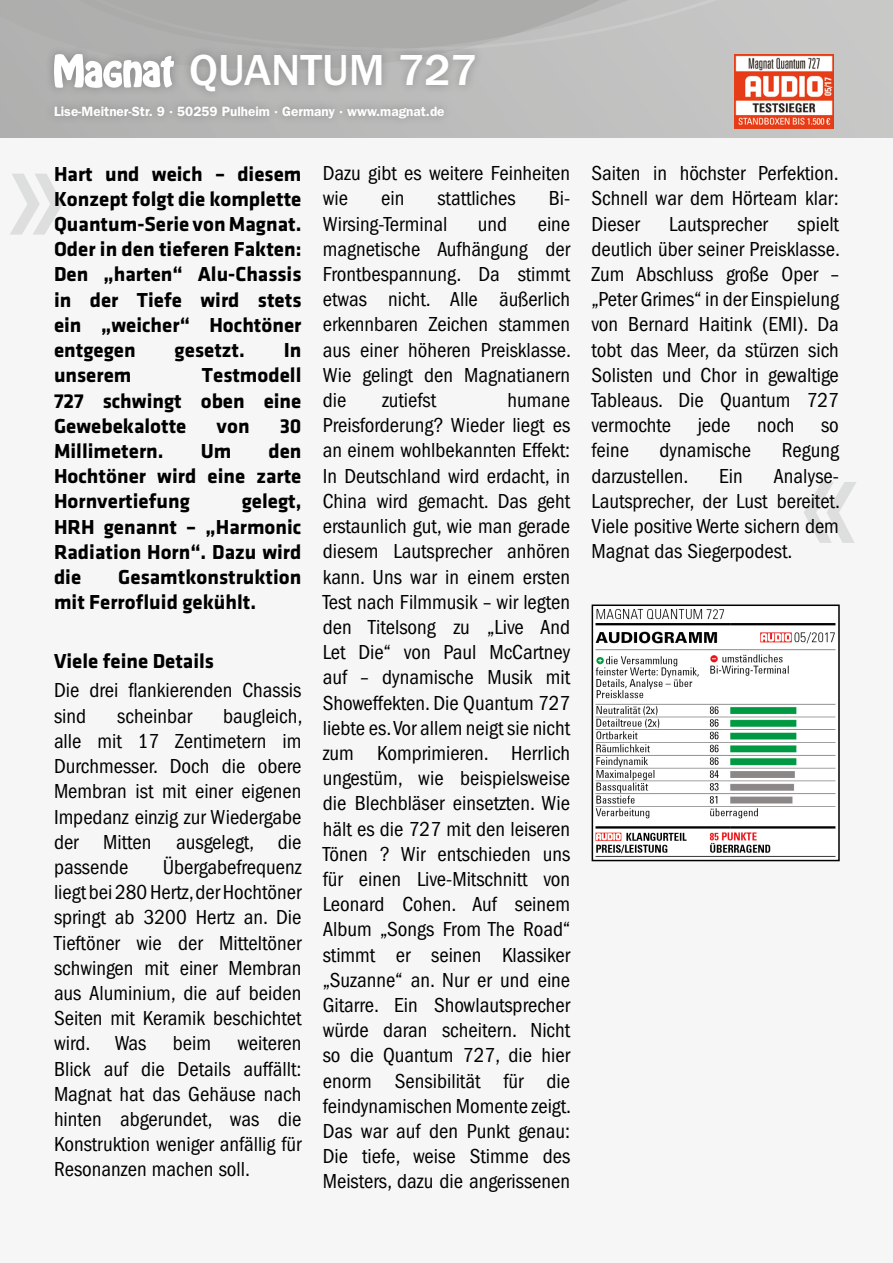
<style>
.page{position:relative;width:893px;height:1263px;background:#fff}
.page>*{position:absolute;margin:0;border:0;box-sizing:border-box;transform-origin:0 0}
.t1{font:500 45px "ITC Franklin Gothic Std";color:#fff}
.t2{font:condensed 21px/25.2px "ITC Franklin Gothic Std";color:#000;text-align:justify}
.t3{font:700 21px/25.2px "Klavika";color:#000;text-align:justify}
.t4{font:600 13.5px "ITC Franklin Gothic Std";color:#fff}
</style>
<div class="page">
<svg style="left:0;top:0;width:893px;height:138px;background:#babab9"></svg>
<div style="left:0;top:139px;width:893px;height:1124px;background:#f6f6f6"></div>
<div style="left:45px;top:97px;width:408px;height:30px;background:#b0b0b0"></div>
<div style="left:44px;top:45px;width:139px;height:52px;background:#afafae"></div>
<svg style="left:54px;top:53px;width:120px;height:35px"></svg>
<div style="left:182px;top:45px;width:302px;height:55px;background:#000;opacity:.25"></div>
<svg style="left:10px;top:174px;width:53px;height:61px"></svg>
<svg style="left:804px;top:482px;width:52px;height:61px"></svg>
<img style="left:734px;top:54px;width:99px;height:75px">
<img style="left:595px;top:609px;width:241px;height:248px">
<div style="left:592px;top:604px;width:248px;height:257px;border:2px solid #000"></div>
<h1 class="t1" style="left:189px;top:45px;width:290px">QUANTUM 727</h1>
<p class="t4" style="left:54px;top:103px;width:392px">Lise-Meitner-Str. 9 · 50259 Pulheim · Germany · www.magnat.de</p>
<p class="t3" style="left:54px;top:161px;width:249px">Hart und weich – diesem Konzept folgt die komplette Quantum-Serie von Magnat.<br>Oder in den tieferen Fakten:<br>Den „harten“ Alu-Chassis in der Tiefe wird stets ein „weicher“ Hochtöner entgegen</p>
<p class="t3" style="left:175px;top:337px;width:72px">gesetzt.</p>
<p class="t3" style="left:284px;top:337px;width:19px">In</p>
<p class="t3" style="left:54px;top:363px;width:249px;text-indent:148px">Testmodell 727 schwingt oben eine Gewebekalotte</p>
<p class="t3" style="left:54px;top:363px;width:79px">unserem</p>
<p class="t3" style="left:217px;top:413px;width:35px">von</p>
<p class="t3" style="left:280px;top:413px;width:23px">30</p>
<p class="t3" style="left:54px;top:438px;width:111px">Millimetern.</p>
<p class="t3" style="left:201px;top:438px;width:32px">Um</p>
<p class="t3" style="left:54px;top:438px;width:249px;text-indent:214px">den Hochtöner wird eine zarte Hornvertiefung</p>
<p class="t3" style="left:54px;top:489px;width:249px;text-indent:188px">gelegt, HRH genannt – „Harmonic Radiation Horn“. Dazu wird die</p>
<p class="t3" style="left:54px;top:564px;width:249px;text-indent:64px">Gesamtkonstruktion mit Ferrofluid gekühlt.</p>
<p class="t3" style="left:54px;top:648px;width:162px">Viele feine Details</p>
<p class="t2" style="left:54px;top:678px;width:249px">Die drei flankierenden Chassis sind</p>
<p class="t2" style="left:54px;top:703px;width:250px;text-indent:169px">baugleich, alle mit 17 Zentimetern im Durchmesser. Doch die obere Membran ist mit einer eigenen Impedanz einzig zur Wiedergabe der Mitten ausgelegt, die passende</p>
<p class="t2" style="left:117px;top:703px;width:76px">scheinbar</p>
<p class="t2" style="left:54px;top:854px;width:249px;text-indent:109px">Übergabefrequenz liegt bei 280 Hertz, der Hochtöner springt ab 3200 Hertz an. Die Tieftöner wie der Mitteltöner schwingen mit einer Membran aus Aluminium, die auf beiden Seiten mit Keramik beschichtet wird. Was</p>
<p class="t2" style="left:173px;top:1031px;width:40px">beim</p>
<p class="t2" style="left:54px;top:1031px;width:249px;text-indent:184px">weiteren Blick auf die Details auffällt:<br>Magnat hat das Gehäuse nach hinten abgerundet, was die Konstruktion weniger anfällig für Resonanzen machen soll.</p>
<p class="t2" style="left:323px;top:161px;width:249px">Dazu gibt es weitere Feinheiten wie</p>
<p class="t2" style="left:381px;top:186px;width:25px">ein</p>
<p class="t2" style="left:437px;top:186px;width:80px">stattliches</p>
<p class="t2" style="left:549px;top:186px;width:23px">Bi-</p>
<p class="t2" style="left:323px;top:211px;width:126px">Wirsing-Terminal</p>
<p class="t2" style="left:478px;top:211px;width:31px">und</p>
<p class="t2" style="left:323px;top:211px;width:250px;text-indent:215px">eine magnetische Aufhängung der Frontbespannung. Da stimmt etwas nicht. Alle äußerlich erkennbaren Zeichen stammen aus einer höheren Preisklasse.<br>Wie gelingt den Magnatianern die</p>
<p class="t2" style="left:382px;top:388px;width:56px">zutiefst</p>
<p class="t2" style="left:323px;top:388px;width:250px;text-indent:185px">humane Preisforderung? Wieder liegt es an einem wohlbekannten Effekt:<br>In Deutschland wird erdacht, in China wird gemacht. Das geht erstaunlich gut, wie man gerade diesem Lautsprecher anhören kann. Uns war in einem ersten Test nach Filmmusik – wir legten den Titelsong zu „Live And Let Die“ von Paul McCartney auf – dynamische Musik mit Showeffekten. Die Quantum 727 liebte es. Vor allem neigt sie nicht zum Komprimieren. Herrlich ungestüm, wie beispielsweise die Blechbläser einsetzten. Wie hält es die 727 mit den leiseren Tönen ? Wir entschieden uns für einen Live-Mitschnitt von Leonard Cohen. Auf seinem Album „Songs From The Road“ stimmt er seinen Klassiker „Suzanne“ an. Nur er und eine Gitarre. Ein Showlautsprecher würde daran scheitern. Nicht so die Quantum 727, die hier enorm Sensibilität für die feindynamischen Momente zeigt.<br>Das war auf den Punkt genau:<br>Die tiefe, weise Stimme des Meisters, dazu die angerissenen</p>
<p class="t2" style="left:591px;top:161px;width:249px">Saiten in höchster Perfektion.<br>Schnell war dem Hörteam klar:<br>Dieser</p>
<p class="t2" style="left:591px;top:211px;width:250px;text-indent:206px">spielt deutlich über seiner Preisklasse.<br>Zum Abschluss große Oper – „Peter Grimes“ in der Einspielung von Bernard Haitink (EMI). Da tobt das Meer, da stürzen sich Solisten und Chor in gewaltige Tableaus. Die Quantum 727 vermochte</p>
<p class="t2" style="left:669px;top:211px;width:100px">Lautsprecher</p>
<p class="t2" style="left:698px;top:413px;width:34px">jede</p>
<p class="t2" style="left:757px;top:413px;width:39px">noch</p>
<p class="t2" style="left:821px;top:413px;width:19px">so</p>
<p class="t2" style="left:591px;top:438px;width:39px">feine</p>
<p class="t2" style="left:660px;top:438px;width:93px">dynamische</p>
<p class="t2" style="left:782px;top:438px;width:59px">Regung</p>
<p class="t2" style="left:591px;top:463px;width:98px">darzustellen.</p>
<p class="t2" style="left:719px;top:463px;width:25px">Ein</p>
<p class="t2" style="left:591px;top:463px;width:250px;text-indent:182px">Analyse-Lautsprecher, der Lust bereitet.<br>Viele positive Werte sichern dem Magnat das Siegerpodest.</p>
</div>
